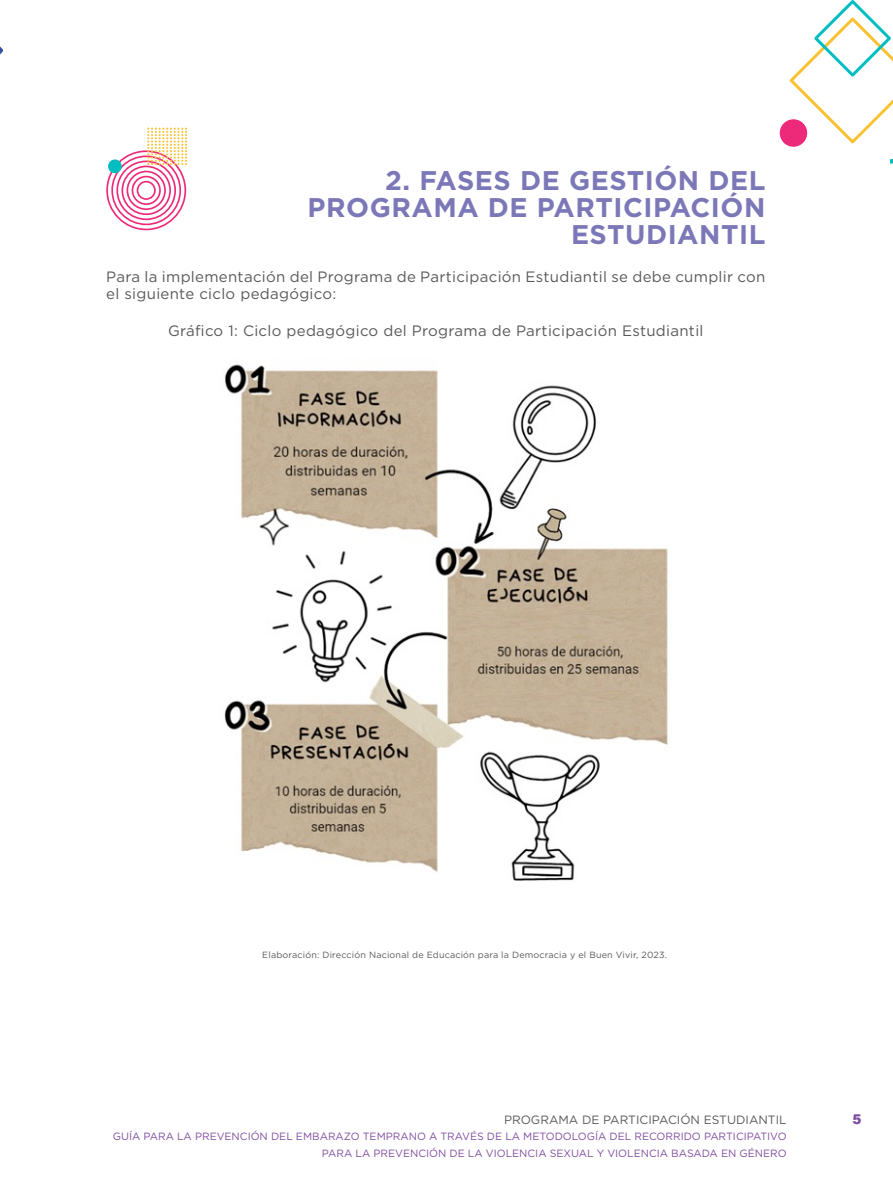
<style>
.page{position:relative;width:893px;height:1191px;background:#fff}
.page>*{position:absolute;margin:0;border:0;box-sizing:border-box;transform-origin:0 0}
.t1{font:700 27px/27px "Gotham";letter-spacing:.02em;color:#7c78b8;text-align:right}
.t2{font:15px/16.5px "Gotham";letter-spacing:.02em;color:#58595b}
.t3{font:900 13.5px "Arial";color:#804e9f}
.t4{font:12px "Gotham";color:#58595b}
.t5{font:10.5px/16.5px "Gotham";color:#804e9f;text-align:right}
.t6{font:9px "Gotham";letter-spacing:.02em;color:#58595b}
</style>
<div class="page">
<svg style="left:0;top:46px;width:3px;height:9px"></svg>
<svg style="left:106px;top:128px;width:81px;height:103px"></svg>
<div style="left:108px;top:159px;width:14px;height:14px;background:#00bdc2;border-radius:50%"></div>
<svg style="left:789px;top:0;width:104px;height:164px"></svg>
<div style="left:780px;top:119px;width:27px;height:28px;background:#ed297a;border-radius:50%"></div>
<img style="left:224px;top:364px;width:445px;height:517px">
<h1 class="t1" style="left:308px;top:167px;width:459px">2. FASES DE GESTIÓN DEL<br>PROGRAMA DE PARTICIPACIÓN<br>ESTUDIANTIL</h1>
<p class="t2" style="left:106px;top:268px;width:661px">Para la implementación del Programa de Participación Estudiantil se debe cumplir con el siguiente ciclo pedagógico:</p>
<p class="t2" style="left:168px;top:322px;width:537px">Gráfico 1: Ciclo pedagógico del Programa de Participación Estudiantil</p>
<p class="t6" style="left:262px;top:949px;width:406px">Elaboración: Dirección Nacional de Educación para la Democracia y el Buen Vivir, 2023.</p>
<p class="t4" style="left:504px;top:1111px;width:284px">PROGRAMA DE PARTICIPACIÓN ESTUDIANTIL</p>
<p class="t5" style="left:113px;top:1128px;width:675px">GUÍA PARA LA PREVENCIÓN DEL EMBARAZO TEMPRANO A TRAVÉS DE LA METODOLOGÍA DEL RECORRIDO PARTICIPATIVO<br>PARA LA PREVENCIÓN DE LA VIOLENCIA SEXUAL Y VIOLENCIA BASADA EN GÉNERO</p>
<p class="t3" style="left:852px;top:1109px;width:11px">5</p>
</div>
